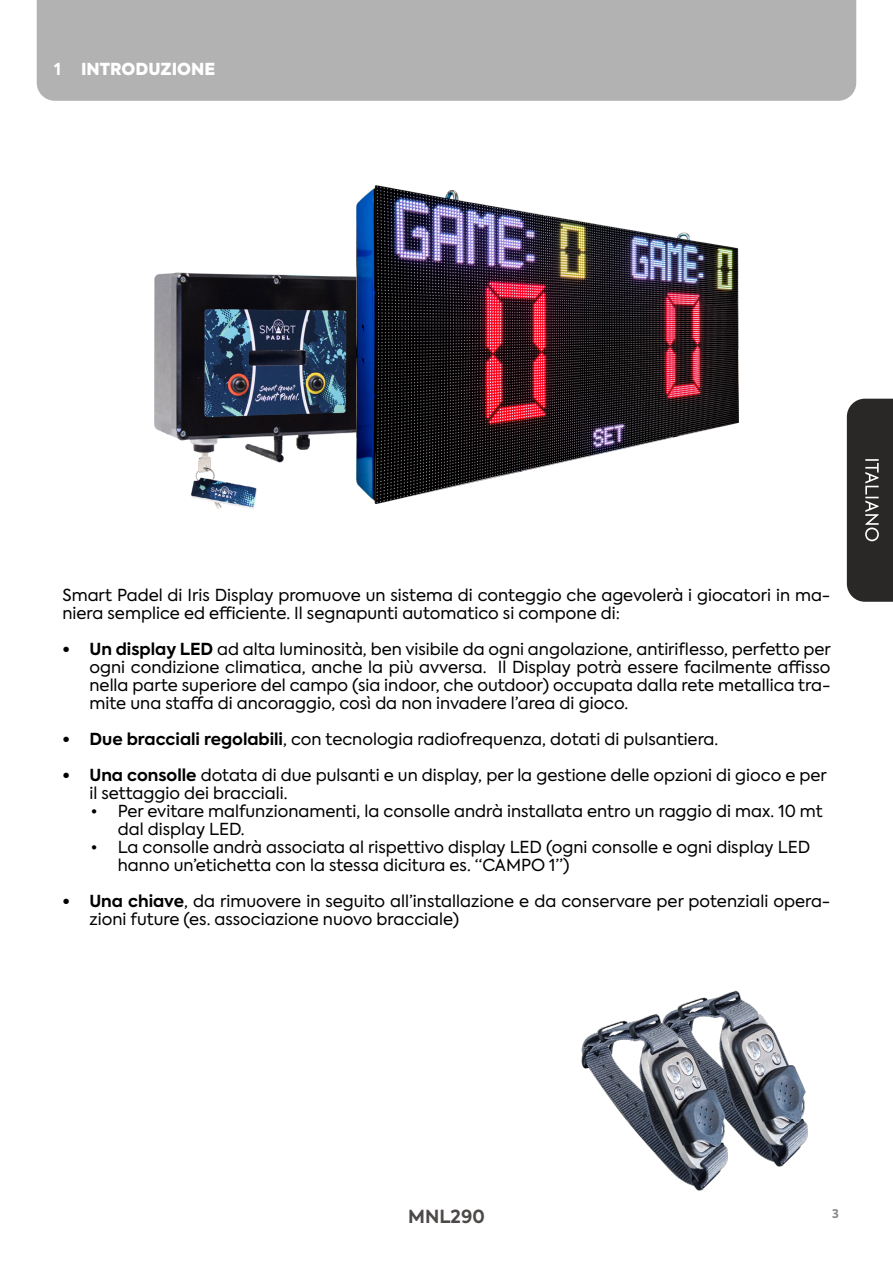
<style>
.page{position:relative;width:893px;height:1263px;background:#fff}
.page>*{position:absolute;margin:0;border:0;box-sizing:border-box;transform-origin:0 0}
.t1{font:700 18px "Axiforma";color:#4d4948}
.t2{font:16.5px/18px "Axiforma";color:#000}
.t3{font:900 16.5px "Axiforma";color:#fff}
.t4{font:700 12px "Axiforma";color:#8a8989}
.s1{font-weight:700}
</style>
<div class="page">
<svg style="left:847px;top:399px;width:46px;height:203px;background:#353331"></svg>
<div style="left:37px;top:0;width:819px;height:101px;background:#b3b2b2"></div>
<img style="left:736px;top:990px;width:72px;height:177px">
<img style="left:581px;top:990px;width:155px;height:201px">
<img style="left:154px;top:272px;width:227px;height:237px">
<img style="left:356px;top:186px;width:383px;height:317px">
<p class="t3" style="left:54px;top:57px;width:163px"><span class="s1">1</span> INTRODUZIONE</p>
<p class="t2" style="left:62px;top:586px;width:769px">Smart Padel di Iris Display promuove un sistema di conteggio che agevolerà i giocatori in ma&shy;niera semplice ed efficiente. Il segnapunti automatico si compone di:</p>
<p class="t2" style="left:89px;top:640px;width:743px;text-align:justify;text-indent:-27px"><span class="s1">• Un display LED</span> ad alta luminosità, ben visibile da ogni angolazione, antiriflesso, perfetto per ogni condizione climatica, anche la più avversa. Il Display potrà essere facilmente affisso nella parte superiore del campo (sia indoor, che outdoor) occupata dalla rete metallica tra&shy;mite una staffa di ancoraggio, così da non invadere l’area di gioco.</p>
<p class="t2" style="left:62px;top:730px;width:657px"><span class="s1">• Due bracciali regolabili</span>, con tecnologia radiofrequenza, dotati di pulsantiera.</p>
<p class="t2" style="left:89px;top:766px;width:739px;text-indent:-27px"><span class="s1">• Una consolle</span> dotata di due pulsanti e un display, per la gestione delle opzioni di gioco e per il settaggio dei bracciali.</p>
<p class="t2" style="left:118px;top:802px;width:706px;text-indent:-27px">• Per evitare malfunzionamenti, la consolle andrà installata entro un raggio di max. 10 mt dal display LED.</p>
<p class="t2" style="left:118px;top:838px;width:694px;text-indent:-27px">• La consolle andrà associata al rispettivo display LED (ogni consolle e ogni display LED hanno un’etichetta con la stessa dicitura es. “CAMPO 1”)</p>
<p class="t2" style="left:89px;top:892px;width:742px;text-indent:-27px"><span class="s1">• Una chiave</span>, da rimuovere in seguito all’installazione e da conservare per potenziali opera&shy;zioni future (es. associazione nuovo bracciale)</p>
<p class="t1" style="left:408px;top:1204px;width:78px">MNL290</p>
<p class="t4" style="left:832px;top:1206px;width:8px">3</p>
</div>
